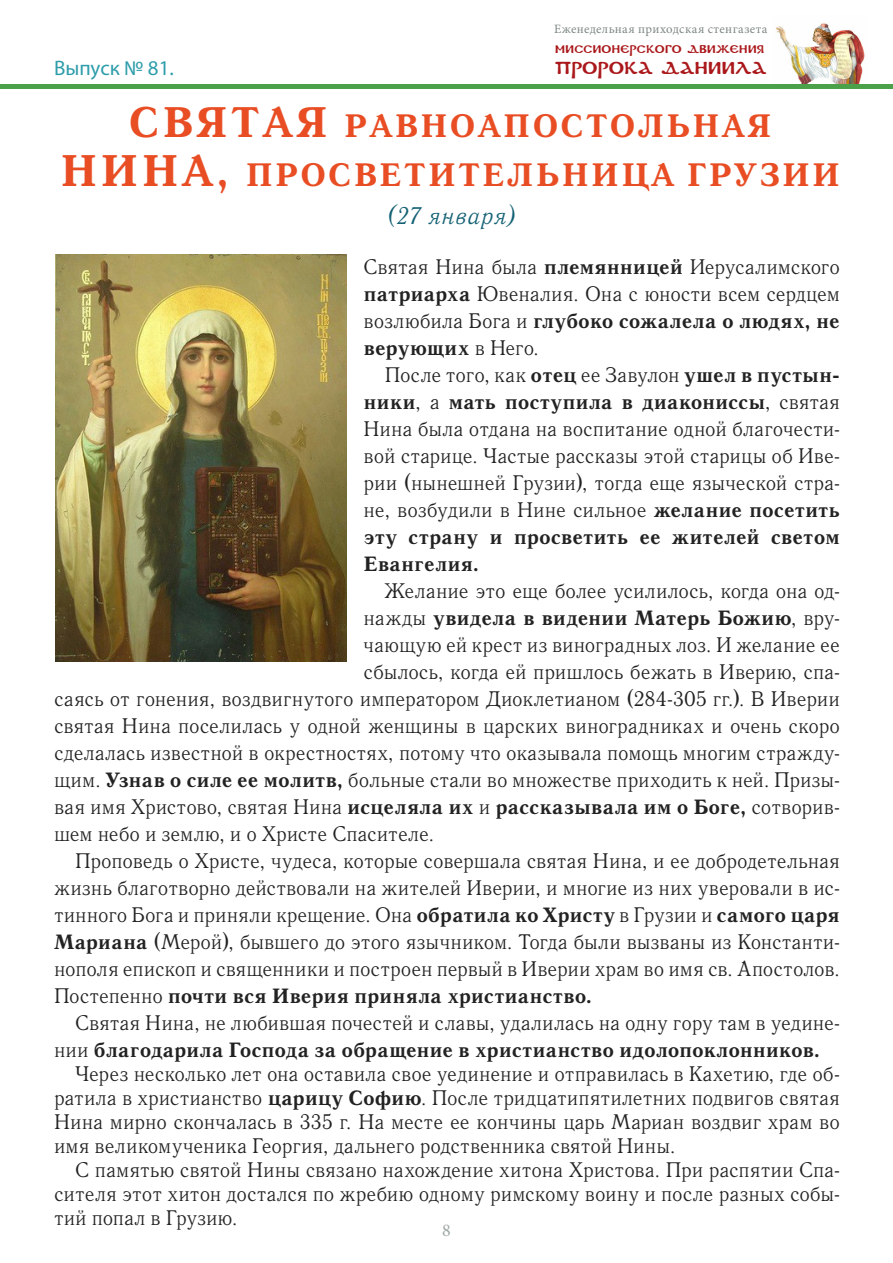
<style>
.page{position:relative;width:893px;height:1263px;background:#fff}
.page>*{position:absolute;margin:0;border:0;box-sizing:border-box;transform-origin:0 0}
.Название{font:700 33px "Quant Antiqua C";letter-spacing:.07em;color:#e84d24}
.Курсив_число_святого{font:italic 24px "Quant Antiqua C";color:#156275}
._2__Основной_текст{font:21px/27px "Quant Antiqua C";letter-spacing:-.005em;color:#222;text-align:justify}
._2__Основной_текст-2{font:700 21px "Quant Antiqua C";letter-spacing:-.01em;color:#222}
.t1{font:21px "Myriad Pro";color:#2e9daa}
.t2{font:18px "Minion Pro";color:#9fa9a4}
.t3{font:17.1px "DS Coptic";letter-spacing:.01em;color:#aa181b}
.t4{font:12.75px "Minion Pro";letter-spacing:.03em;color:#7f8885}
.t5{font:10.95px "DS Coptic";letter-spacing:.025em;color:#aa181b}
.s1{font-size:43.5px}
.s2{font-size:45px}
.s3{font-weight:700}
.s4{font-weight:400}
</style>
<div class="page">
<img style="left:776px;top:23px;width:89px;height:61px">
<div style="left:0;top:84px;width:893px;height:5px;background:#4aa14a"></div>
<img style="left:55px;top:255px;width:292px;height:407px">
<p class="t1" style="left:54px;top:55px;width:121px">Выпуск № 81.</p>
<p class="t4" style="left:554px;top:21px;width:215px">Еженедельная приходская стенгазета</p>
<p class="t5" style="left:555px;top:42px;width:210px">Миссионерского движения</p>
<p class="t3" style="left:555px;top:57px;width:213px">ПРОРОКА ДАНИИЛА</p>
<p class="Название" style="left:129px;top:108px;width:644px"><span class="s1">СВЯТАЯ</span> РАВНОАПОСТОЛЬНАЯ</p>
<p class="Название" style="left:60px;top:157px;width:781px"><span class="s2">НИНА</span><span class="s1">,</span> ПРОСВЕТИТЕЛЬНИЦА ГРУЗИИ</p>
<p class="Курсив_число_святого" style="left:386px;top:202px;width:134px">(27 января)</p>
<p class="_2__Основной_текст" style="left:364px;top:254px;width:478px">Святая Нина была <span class="s3">племянницей</span> Иерусалимского <span class="s3">патриарха</span> Ювеналия. Она с юности всем сердцем возлюбила Бога и <span class="s3">глубоко сожалела о людях, не верующих</span> в Него.</p>
<p class="_2__Основной_текст" style="left:364px;top:362px;width:478px;text-indent:21px">После того, как <span class="s3">отец</span> ее Завулон <span class="s3">ушел в пустын&shy;ники</span>, а <span class="s3">мать поступила в диакониссы</span>, святая Нина была отдана на воспитание одной благочести&shy;вой старице. Частые рассказы этой старицы об Иве&shy;рии (нынешней Грузии), тогда еще языческой стра&shy;не, возбудили в Нине сильное <span class="s3">желание посетить эту страну и просветить ее жителей светом Евангелия.</span></p>
<p class="_2__Основной_текст" style="left:385px;top:578px;width:457px">Желание это еще более усилилось, когда она од-</p>
<p class="_2__Основной_текст-2" style="left:364px;top:607px;width:478px"><span class="s4">нажды</span> увидела в видении Матерь Божию<span class="s4">, вру-</span></p>
<p class="_2__Основной_текст" style="left:364px;top:632px;width:478px">чающую ей крест из виноградных лоз. И желание ее</p>
<p class="_2__Основной_текст" style="left:364px;top:659px;width:478px">сбылось, когда ей пришлось бежать в Иверию, спа-</p>
<p class="_2__Основной_текст" style="left:54px;top:686px;width:787px">саясь от гонения, воздвигнутого императором Диоклетианом (284-305 гг.). В Иверии</p>
<p class="_2__Основной_текст" style="left:54px;top:713px;width:787px">святая Нина поселилась у одной женщины в царских виноградниках и очень скоро</p>
<p class="_2__Основной_текст" style="left:54px;top:740px;width:787px">сделалась известной в окрестностях, потому что оказывала помощь многим стражду-</p>
<p class="_2__Основной_текст" style="left:54px;top:767px;width:787px">щим. <span class="s3">Узнав о силе ее молитв,</span> больные стали во множестве приходить к ней. Призы-</p>
<p class="_2__Основной_текст" style="left:54px;top:794px;width:787px">вая имя Христово, святая Нина <span class="s3">исцеляла их</span> и <span class="s3">рассказывала им о Боге,</span> сотворив-</p>
<p class="_2__Основной_текст" style="left:54px;top:821px;width:382px">шем небо и землю, и о Христе Спасителе.</p>
<p class="_2__Основной_текст" style="left:54px;top:848px;width:787px;text-indent:21px">Проповедь о Христе, чудеса, которые совершала святая Нина, и ее добродетельная жизнь благотворно действовали на жителей Иверии, и многие из них уверовали в ис&shy;тинного Бога и приняли крещение. Она <span class="s3">обратила ко Христу</span> в Грузии и <span class="s3">самого царя Мариана</span> (Мерой), бывшего до этого язычником. Тогда были вызваны из Константи&shy;нополя епископ и священники и построен первый в Иверии храм во имя св. Апостолов.<br>Постепенно <span class="s3">почти вся Иверия приняла христианство.</span></p>
<p class="_2__Основной_текст" style="left:54px;top:1010px;width:787px;text-indent:21px">Святая Нина, не любившая почестей и славы, удалилась на одну гору там в уедине&shy;нии <span class="s3">благодарила Господа за обращение в христианство идолопоклонников.</span></p>
<p class="_2__Основной_текст" style="left:54px;top:1062px;width:787px;line-height:24px;text-indent:21px">Через несколько лет она оставила свое уединение и отправилась в Кахетию, где об&shy;ратила в христианство <span class="s3">царицу Софию</span>. После тридцатипятилетних подвигов святая Нина мирно скончалась в 335 г. На месте ее кончины царь Мариан воздвиг храм во имя великомученика Георгия, дальнего родственника святой Нины.</p>
<p class="_2__Основной_текст" style="left:54px;top:1158px;width:787px;line-height:24px;text-indent:21px">С памятью святой Нины связано нахождение хитона Христова. При распятии Спа&shy;сителя этот хитон достался по жребию одному римскому воину и после разных собы&shy;тий попал в Грузию.</p>
<p class="t2" style="left:442px;top:1218px;width:10px">8</p>
</div>
